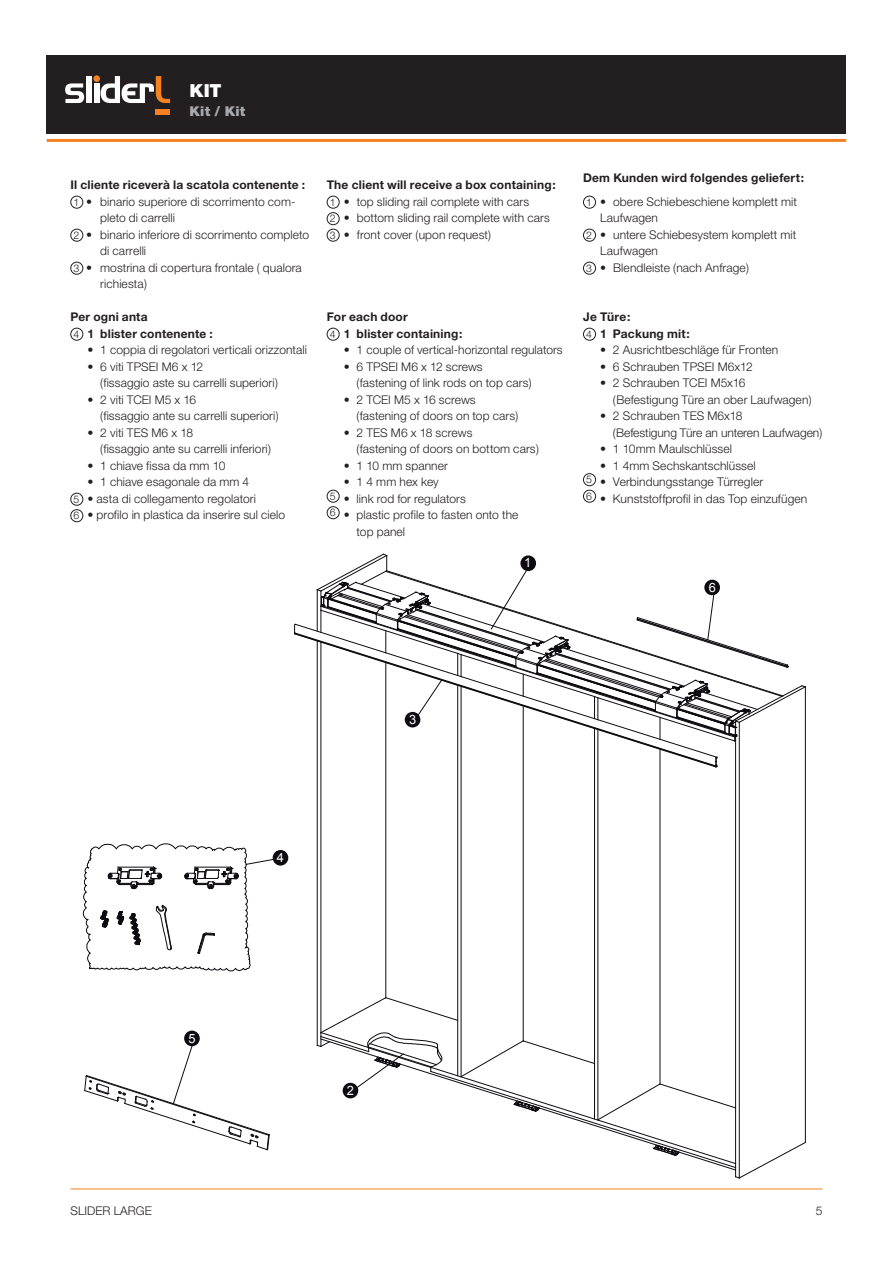
<style>
.page{position:relative;width:893px;height:1263px;background:#fff}
.page>*{position:absolute;margin:0;border:0;box-sizing:border-box;transform-origin:0 0}
.t1{font:900 18px "Helvetica Neue";color:#fff}
.t2{font:900 13.5px "Helvetica Neue";letter-spacing:.015em;color:#a8a9ad}
.t3{font:12.9px "Arial";color:#fff}
.t4{font:300 12px/16.5px "Helvetica Neue";letter-spacing:.005em;color:#231f20}
.t5{font:700 12px/16.5px "Helvetica Neue";letter-spacing:.015em;color:#231f20}
.s1{font-size:10.5px}
.s2{font-weight:300;font-size:10.5px}
.s3{font-weight:700}
.s4{font-weight:300}
</style>
<div class="page">
<div style="left:47px;top:55px;width:799px;height:78px;background:#231f20"></div>
<hr style="left:70px;top:1188px;width:752px;height:1px;background:#f58220">
<hr style="left:47px;top:139px;width:799px;height:3px;background:#f58220">
<div style="left:156px;top:109px;width:14px;height:6px;background:#f58220"></div>
<svg style="left:65px;top:83px;width:19px;height:20px"></svg>
<div style="left:86px;top:76px;width:5px;height:27px;background:#fff"></div>
<div style="left:94px;top:83px;width:5px;height:20px;background:#fff"></div>
<div style="left:93px;top:75px;width:7px;height:7px;background:#f58220;border-radius:50%"></div>
<svg style="left:101px;top:76px;width:69px;height:27px"></svg>
<div style="left:70px;top:196px;width:13px;height:12px;border:1px solid #231f20;border-radius:50%"></div>
<div style="left:70px;top:229px;width:13px;height:12px;border:1px solid #231f20;border-radius:50%"></div>
<div style="left:70px;top:262px;width:13px;height:12px;border:1px solid #231f20;border-radius:50%"></div>
<div style="left:70px;top:328px;width:13px;height:12px;border:1px solid #231f20;border-radius:50%"></div>
<div style="left:70px;top:493px;width:13px;height:12px;border:1px solid #231f20;border-radius:50%"></div>
<div style="left:70px;top:509px;width:13px;height:13px;border:1px solid #231f20;border-radius:50%"></div>
<div style="left:327px;top:196px;width:12px;height:12px;border:1px solid #231f20;border-radius:50%"></div>
<div style="left:327px;top:212px;width:12px;height:13px;border:1px solid #231f20;border-radius:50%"></div>
<div style="left:327px;top:229px;width:12px;height:12px;border:1px solid #231f20;border-radius:50%"></div>
<div style="left:327px;top:328px;width:12px;height:12px;border:1px solid #231f20;border-radius:50%"></div>
<div style="left:327px;top:490px;width:12px;height:12px;border:1px solid #231f20;border-radius:50%"></div>
<div style="left:327px;top:506px;width:12px;height:13px;border:1px solid #231f20;border-radius:50%"></div>
<div style="left:583px;top:196px;width:13px;height:12px;border:1px solid #231f20;border-radius:50%"></div>
<div style="left:583px;top:229px;width:13px;height:12px;border:1px solid #231f20;border-radius:50%"></div>
<div style="left:583px;top:262px;width:13px;height:12px;border:1px solid #231f20;border-radius:50%"></div>
<div style="left:583px;top:328px;width:13px;height:12px;border:1px solid #231f20;border-radius:50%"></div>
<div style="left:583px;top:473px;width:13px;height:13px;border:1px solid #231f20;border-radius:50%"></div>
<div style="left:583px;top:490px;width:13px;height:12px;border:1px solid #231f20;border-radius:50%"></div>
<hr style="left:320px;top:642px;width:1px;height:390px;background:#0e0b10">
<hr style="left:739px;top:722px;width:1px;height:456px;background:#0e0b10">
<hr style="left:735px;top:721px;width:1px;height:456px;background:#0e0b10">
<hr style="left:805px;top:687px;width:1px;height:455px;background:#0e0b10">
<hr style="left:317px;top:641px;width:1px;height:404px;background:#0e0b10">
<hr style="left:597px;top:730px;width:1px;height:390px;background:#0e0b10">
<hr style="left:385px;top:663px;width:1px;height:335px;background:#0e0b10">
<svg style="left:294px;top:633px;width:423px;height:135px"></svg>
<hr style="left:461px;top:686px;width:1px;height:391px;background:#0e0b10">
<hr style="left:594px;top:728px;width:1px;height:391px;background:#0e0b10">
<hr style="left:457px;top:685px;width:1px;height:391px;background:#0e0b10">
<hr style="left:660px;top:749px;width:1px;height:335px;background:#0e0b10">
<hr style="left:523px;top:706px;width:1px;height:335px;background:#0e0b10">
<svg style="left:316px;top:996px;width:490px;height:183px"></svg>
<svg style="left:82px;top:843px;width:202px;height:129px"></svg>
<svg style="left:84px;top:1041px;width:186px;height:110px"></svg>
<svg style="left:316px;top:553px;width:490px;height:189px"></svg>
<div style="left:184px;top:1030px;width:16px;height:16px;background:#0e0b10;border-radius:50%"></div>
<div style="left:273px;top:850px;width:15px;height:15px;background:#0e0b10;border-radius:50%"></div>
<div style="left:405px;top:712px;width:15px;height:15px;background:#0e0b10;border-radius:50%"></div>
<div style="left:343px;top:1083px;width:15px;height:15px;background:#0e0b10;border-radius:50%"></div>
<div style="left:520px;top:555px;width:16px;height:16px;background:#0e0b10;border-radius:50%"></div>
<div style="left:704px;top:580px;width:16px;height:15px;background:#0e0b10;border-radius:50%"></div>
<h1 class="t1" style="left:190px;top:79px;width:34px">KIT</h1>
<p class="t2" style="left:190px;top:103px;width:57px">Kit / Kit</p>
<p class="t5" style="left:70px;top:176px;width:236px">Il cliente riceverà la scatola contenente :</p>
<p class="t4" style="left:74px;top:193px;width:223px"><span class="s1">1</span> • binario superiore di scorrimento com-</p>
<p class="t4" style="left:100px;top:209px;width:76px">pleto di carrelli</p>
<p class="t4" style="left:74px;top:226px;width:237px"><span class="s1">2</span> • binario inferiore di scorrimento completo</p>
<p class="t4" style="left:100px;top:242px;width:47px">di carrelli</p>
<p class="t4" style="left:74px;top:259px;width:230px"><span class="s1">3</span> • mostrina di copertura frontale ( qualora</p>
<p class="t4" style="left:100px;top:275px;width:48px">richiesta)</p>
<p class="t5" style="left:70px;top:308px;width:144px">Per ogni anta<br><span class="s2">4</span> 1 blister contenente :</p>
<p class="t4" style="left:87px;top:341px;width:221px">• 1 coppia di regolatori verticali orizzontali</p>
<p class="t4" style="left:100px;top:358px;width:179px;text-indent:-13px">• 6 viti TPSEI M6 x 12<br>(fissaggio aste su carrelli superiori)</p>
<p class="t4" style="left:100px;top:391px;width:180px;text-indent:-13px">• 2 viti TCEI M5 x 16<br>(fissaggio ante su carrelli superiori)</p>
<p class="t4" style="left:100px;top:424px;width:172px;text-indent:-13px">• 2 viti TES M6 x 18<br>(fissaggio ante su carrelli inferiori)</p>
<p class="t4" style="left:87px;top:457px;width:139px">• 1 chiave fissa da mm 10</p>
<p class="t4" style="left:74px;top:473px;width:213px;text-indent:14px">• 1 chiave esagonale da mm 4<br><span class="s1">5</span> • asta di collegamento regolatori<br><span class="s1">6</span> • profilo in plastica da inserire sul cielo</p>
<p class="t4" style="left:327px;top:176px;width:230px"><span class="s3">The client will receive a box containing:<br></span><span class="s1">1</span> • top sliding rail complete with cars<br><span class="s1">2</span> • bottom sliding rail complete with cars<br><span class="s1">3</span> • front cover (upon request)</p>
<p class="t5" style="left:327px;top:308px;width:137px">For each door<br><span class="s2">4</span> 1 blister containing:</p>
<p class="t4" style="left:344px;top:341px;width:220px">• 1 couple of vertical-horizontal regulators</p>
<p class="t4" style="left:357px;top:358px;width:177px;text-indent:-13px">• 6 TPSEI M6 x 12 screws (fastening of link rods on top cars)</p>
<p class="t4" style="left:357px;top:391px;width:163px;text-indent:-13px">• 2 TCEI M5 x 16 screws (fastening of doors on top cars)</p>
<p class="t4" style="left:357px;top:424px;width:184px;text-indent:-13px">• 2 TES M6 x 18 screws<br>(fastening of doors on bottom cars)</p>
<p class="t4" style="left:344px;top:457px;width:106px">• 1 10 mm spanner</p>
<p class="t4" style="left:344px;top:473px;width:96px">• 1 4 mm hex key</p>
<p class="t4" style="left:330px;top:490px;width:137px"><sup>5</sup> • link rod for regulators</p>
<p class="t4" style="left:330px;top:506px;width:190px"><sup>6</sup> • plastic profile to fasten onto the</p>
<p class="t4" style="left:357px;top:523px;width:50px">top panel</p>
<p class="t3" style="left:524px;top:554px;width:9px">1</p>
<p class="t5" style="left:583px;top:166px;width:222px;line-height:23.5px">Dem Kunden wird folgendes geliefert:<br><span class="s2">1</span> <span class="s4">• obere Schiebeschiene komplett mit</span></p>
<p class="t4" style="left:600px;top:209px;width:59px">Laufwagen</p>
<p class="t4" style="left:586px;top:226px;width:212px"><span class="s1">2</span> • untere Schiebesystem komplett mit</p>
<p class="t4" style="left:600px;top:242px;width:59px">Laufwagen</p>
<p class="t4" style="left:586px;top:259px;width:164px"><span class="s1">3</span> • Blendleiste (nach Anfrage)</p>
<p class="t5" style="left:583px;top:308px;width:108px">Je Türe:<br><span class="s2">4</span> 1 Packung mit:</p>
<p class="t4" style="left:600px;top:341px;width:180px">• 2 Ausrichtbeschläge für Fronten</p>
<p class="t4" style="left:600px;top:358px;width:154px">• 6 Schrauben TPSEI M6x12</p>
<p class="t4" style="left:613px;top:374px;width:200px;text-indent:-13px">• 2 Schrauben TCEI M5x16 (Befestigung Türe an ober Laufwagen)</p>
<p class="t4" style="left:613px;top:407px;width:211px;text-indent:-13px">• 2 Schrauben TES M6x18<br>(Befestigung Türe an unteren Laufwagen)</p>
<p class="t4" style="left:600px;top:440px;width:133px">• 1 10mm Maulschlüssel</p>
<p class="t4" style="left:586px;top:457px;width:223px;text-indent:14px">• 1 4mm Sechskantschlüssel<br><sup>5</sup> • Verbindungsstange Türregler<br><sup>6</sup> • Kunststoffprofil in das Top einzufügen</p>
<p class="t3" style="left:709px;top:579px;width:9px">6</p>
<p class="t3" style="left:409px;top:711px;width:9px">3</p>
<p class="t3" style="left:277px;top:848px;width:9px">4</p>
<p class="t3" style="left:188px;top:1030px;width:9px">5</p>
<p class="t3" style="left:347px;top:1082px;width:9px">2</p>
<p class="t4" style="left:70px;top:1202px;width:8px">SLIDER</p>
<p class="t4" style="left:114px;top:1202px;width:9px">LARGE</p>
<p class="t4" style="left:816px;top:1202px;width:8px">5</p>
</div>
